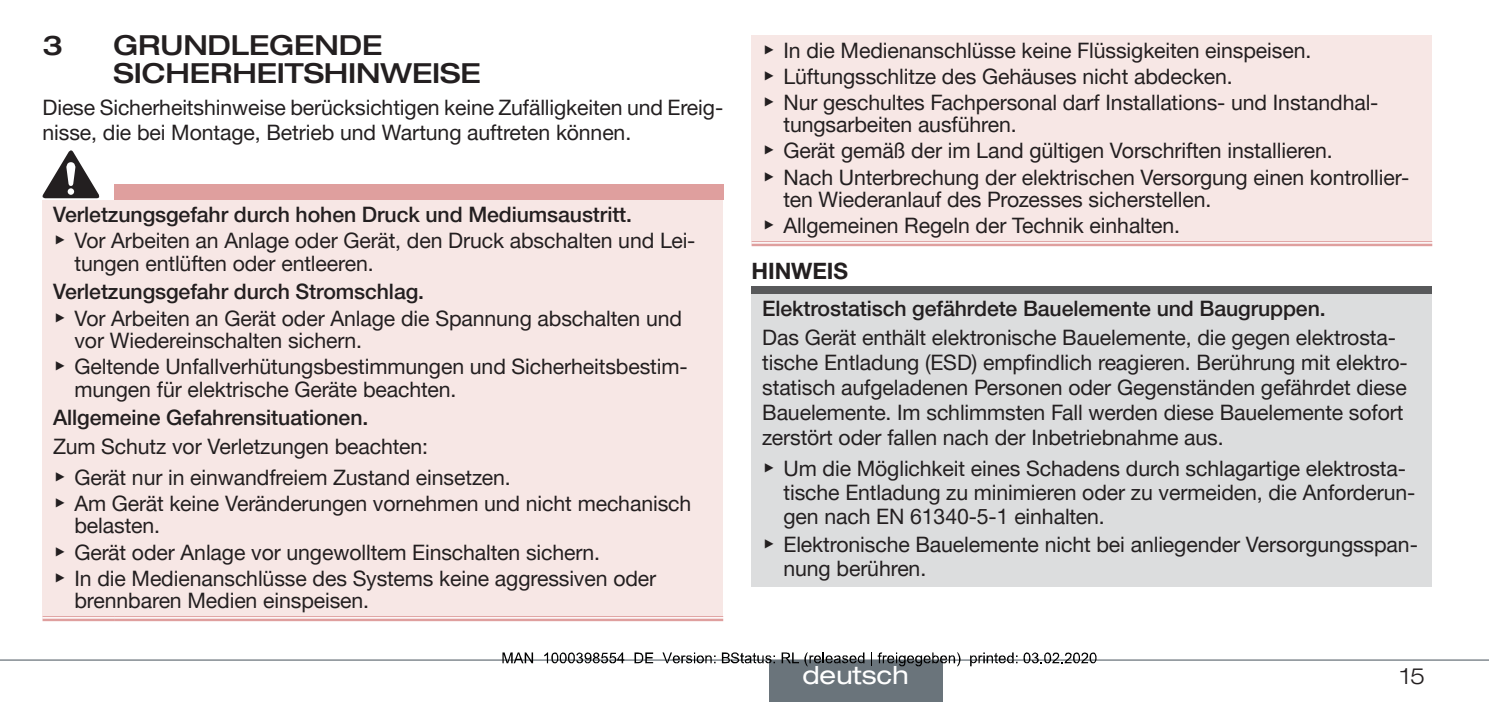
<style>
.page{position:relative;width:1489px;height:702px;background:#fff}
.page>*{position:absolute;margin:0;border:0;box-sizing:border-box;transform-origin:0 0}
.t1{font:500 expanded 27.5px/27.5px "Helvetica Neue LTW1 G";letter-spacing:-.005em;color:#231f20}
.t2{font:expanded 25px "Helvetica Neue LTW1 G";color:#fff}
.t3{font:700 22.5px "Helvetica Neue LTW1 G";letter-spacing:-.005em;color:#231f20}
.t4{font:300 expanded 22.5px "Helvetica Neue LTW1 G";color:#231f20}
.t5{font:21.25px/26px "Helvetica Neue LTW1 G";letter-spacing:-.005em;color:#231f20}
.t6{font:500 21.25px "Helvetica Neue LTW1 G";letter-spacing:-.005em;color:#231f20}
.s1{font-weight:500}
.s2{font-family:"Arial Unicode MS"}
</style>
<div class="page">
<div style="left:114px;top:184px;width:609px;height:16px;background:#df9f9e"></div>
<div style="left:43px;top:200px;width:680px;height:418px;background:#f7e7e5"></div>
<div style="left:43px;top:616px;width:71px;height:5px;background:#fcf6f6"></div>
<div style="left:114px;top:616px;width:609px;height:5px;background:#fcf6f6"></div>
<hr style="left:43px;top:616px;width:71px;height:1px;background:#df9f9e">
<hr style="left:43px;top:618px;width:71px;height:3px;background:#df9f9e">
<hr style="left:114px;top:616px;width:609px;height:1px;background:#df9f9e">
<hr style="left:114px;top:618px;width:609px;height:3px;background:#df9f9e">
<svg style="left:43px;top:150px;width:56px;height:48px"></svg>
<div style="left:751px;top:35px;width:680px;height:209px;background:#f7e7e5"></div>
<div style="left:751px;top:241px;width:680px;height:5px;background:#f7eaea"></div>
<hr style="left:751px;top:241px;width:680px;height:1px;background:#df9f9e">
<hr style="left:751px;top:244px;width:680px;height:2px;background:#df9f9e">
<div style="left:751px;top:286px;width:680px;height:8px;background:#58595b"></div>
<div style="left:751px;top:294px;width:680px;height:292px;background:#dcddde"></div>
<hr style="left:0;top:659px;width:1488px;height:1px;background:#6a747b">
<div style="left:768px;top:660px;width:174px;height:42px;background:#6a747b"></div>
<svg style="left:502px;top:652px;width:31px;height:11px"></svg>
<svg style="left:544px;top:652px;width:80px;height:11px"></svg>
<svg style="left:634px;top:652px;width:19px;height:11px"></svg>
<svg style="left:662px;top:652px;width:53px;height:11px"></svg>
<svg style="left:722px;top:652px;width:53px;height:11px"></svg>
<svg style="left:781px;top:652px;width:83px;height:14px"></svg>
<svg style="left:871px;top:652px;width:89px;height:14px"></svg>
<svg style="left:970px;top:652px;width:47px;height:14px"></svg>
<svg style="left:1023px;top:652px;width:73px;height:11px"></svg>
<p class="t1" style="left:43px;top:31px;width:22px">3</p>
<p class="t1" style="left:113px;top:31px;width:369px">GRUNDLEGENDE<br>SICHERHEITSHINWEISE</p>
<p class="t5" style="left:43px;top:94px;width:682px;line-height:25px">Diese Sicherheitshinweise berücksichtigen keine Zufälligkeiten und Ereig&shy;nisse, die bei Montage, Betrieb und Wartung auftreten können.</p>
<p class="t5" style="left:53px;top:201px;width:644px"><span class="s1">Verletzungsgefahr durch hohen Druck und Mediumsaustritt.<br></span><span class="s2">▶</span> Vor Arbeiten an Anlage oder Gerät, den Druck abschalten und Lei-</p>
<p class="t5" style="left:74px;top:250px;width:301px">tungen entlüften oder entleeren.</p>
<p class="t5" style="left:53px;top:279px;width:630px"><span class="s1">Verletzungsgefahr durch Stromschlag.<br></span><span class="s2">▶</span> Vor Arbeiten an Gerät oder Anlage die Spannung abschalten und</p>
<p class="t5" style="left:53px;top:327px;width:636px;text-indent:21px">vor Wiedereinschalten sichern.<br><span class="s2">▶</span> Geltende Unfallverhütungsbestimmungen und Sicherheitsbestim-</p>
<p class="t5" style="left:74px;top:376px;width:383px">mungen für elektrische Geräte beachten.</p>
<p class="t6" style="left:53px;top:405px;width:317px">Allgemeine Gefahrensituationen.</p>
<p class="t5" style="left:53px;top:430px;width:459px;line-height:31px">Zum Schutz vor Verletzungen beachten:<br><span class="s2">▶</span> Gerät nur in einwandfreiem Zustand einsetzen.</p>
<p class="t5" style="left:74px;top:492px;width:618px;line-height:22.5px;text-indent:-21px"><span class="s2">▶</span> Am Gerät keine Veränderungen vornehmen und nicht mechanisch belasten.</p>
<p class="t5" style="left:53px;top:538px;width:604px"><span class="s2">▶</span> Gerät oder Anlage vor ungewolltem Einschalten sichern.<br><span class="s2">▶</span> In die Medienanschlüsse des Systems keine aggressiven oder</p>
<p class="t5" style="left:74px;top:587px;width:296px">brennbaren Medien einspeisen.</p>
<p class="t5" style="left:762px;top:37px;width:618px"><span class="s2">▶</span> In die Medienanschlüsse keine Flüssigkeiten einspeisen.<br><span class="s2">▶</span> Lüftungsschlitze des Gehäuses nicht abdecken.<br><span class="s2">▶</span> Nur geschultes Fachpersonal darf Installations- und Instandhal-</p>
<p class="t5" style="left:762px;top:112px;width:648px;text-indent:21px">tungsarbeiten ausführen.<br><span class="s2">▶</span> Gerät gemäß der im Land gültigen Vorschriften installieren.<br><span class="s2">▶</span> Nach Unterbrechung der elektrischen Versorgung einen kontrollier-</p>
<p class="t5" style="left:762px;top:186px;width:450px;text-indent:21px">ten Wiederanlauf des Prozesses sicherstellen. <span class="s2">▶</span> Allgemeinen Regeln der Technik einhalten.</p>
<p class="t3" style="left:751px;top:257px;width:98px">HINWEIS</p>
<p class="t6" style="left:762px;top:296px;width:565px">Elektrostatisch gefährdete Bauelemente und Baugruppen.</p>
<p class="t5" style="left:762px;top:325px;width:647px;line-height:25px">Das Gerät enthält elektronische Bauelemente, die gegen elektrosta&shy;tische Entladung (ESD) empfindlich reagieren. Berührung mit elektro&shy;statisch aufgeladenen Personen oder Gegenständen gefährdet diese Bauelemente. Im schlimmsten Fall werden diese Bauelemente sofort zerstört oder fallen nach der Inbetriebnahme aus.</p>
<p class="t5" style="left:783px;top:456px;width:633px;line-height:24px;text-indent:-21px"><span class="s2">▶</span> Um die Möglichkeit eines Schadens durch schlagartige elektrosta&shy;tische Entladung zu minimieren oder zu vermeiden, die Anforderun&shy;gen nach EN 61340-5-1 einhalten.</p>
<p class="t5" style="left:783px;top:532px;width:636px;line-height:24px;text-indent:-21px"><span class="s2">▶</span> Elektronische Bauelemente nicht bei anliegender Versorgungsspan&shy;nung berühren.</p>
<p class="t2" style="left:802px;top:659px;width:108px">deutsch</p>
<p class="t4" style="left:1399px;top:661px;width:27px">15</p>
</div>
